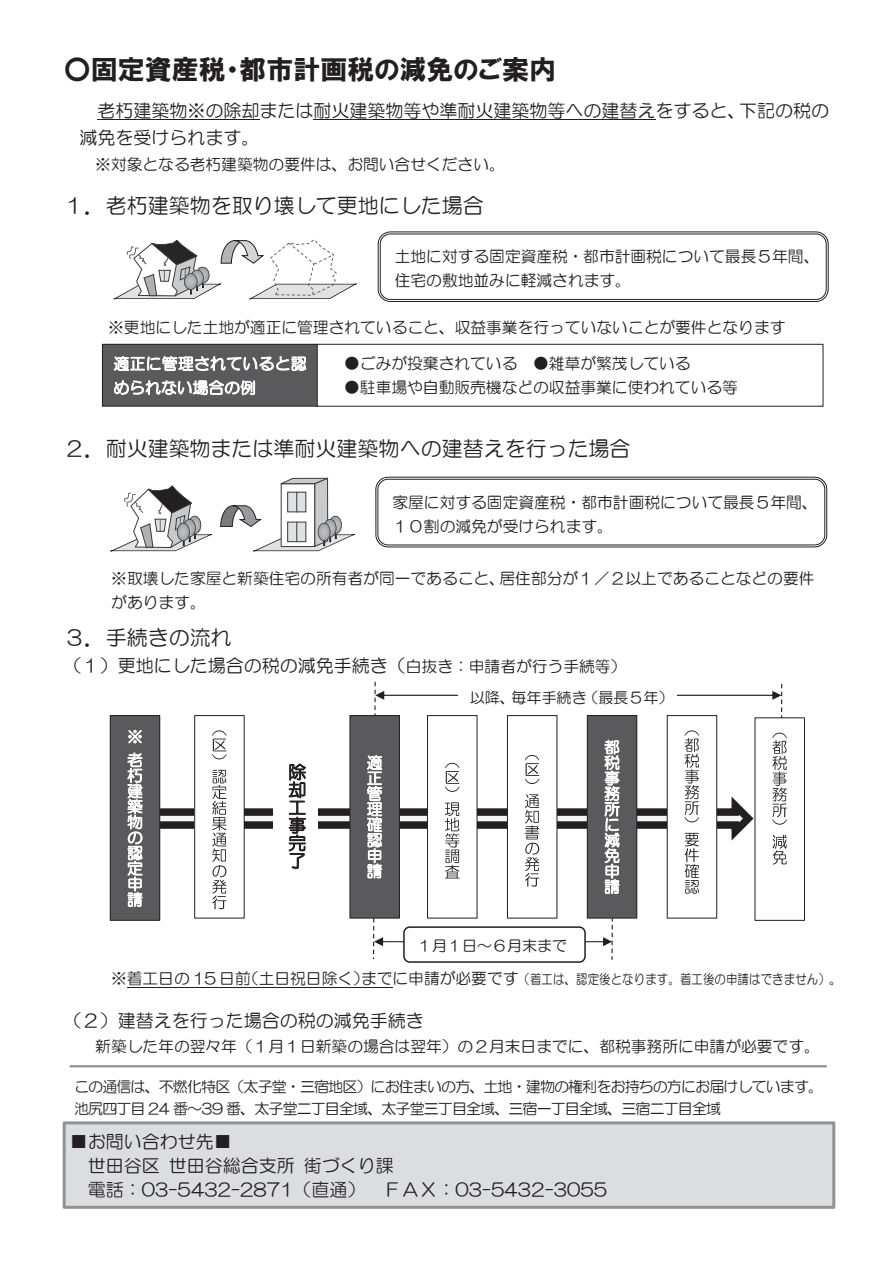
<style>
.page{position:relative;width:893px;height:1263px;background:#fff}
.page>*{position:absolute;margin:0;border:0;box-sizing:border-box;transform-origin:0 0}
.t1{font:27px "HGP Soei Kakugothic UB";color:#231f20}
.t2{font:21px "HG Maru Gothic MPRO";color:#231f20}
.t3{font:18px/24px "HG Maru Gothic MPRO";color:#231f20}
.t4{font:15.75px/24px "HG Maru Gothic MPRO";color:#231f20}
.t5{font:15.75px/24px "HG Maru Gothic MPRO";letter-spacing:.025em;color:#fff}
.t6{font:15px/22.5px "HG Maru Gothic MPRO";letter-spacing:-.06em;color:#231f20}
.t7{font:15px "HG Maru Gothic MPRO";color:#231f20}
.t8{font:13.5px "HG Maru Gothic MPRO";letter-spacing:.015em;color:#231f20;scale:.84 1}
.s1{font-size:15.75px}
</style>
<div class="page">
<hr style="left:98px;top:119px;width:162px;height:1px;background:#231f20">
<hr style="left:314px;top:119px;width:342px;height:1px;background:#231f20">
<hr style="left:127px;top:987px;width:265px;height:1px;background:#231f20">
<svg style="left:378px;top:231px;width:451px;height:71px"></svg>
<svg style="left:375px;top:477px;width:452px;height:70px"></svg>
<div style="left:102px;top:344px;width:216px;height:62px;background:#5a5a5d"></div>
<div style="left:102px;top:344px;width:216px;height:63px;border:1px solid #231f20"></div>
<svg style="left:114px;top:356px;width:192px;height:39px"></svg>
<div style="left:317px;top:344px;width:506px;height:63px;border:1px solid #231f20"></div>
<svg style="left:375px;top:691px;width:406px;height:9px"></svg>
<hr style="left:70px;top:1065px;width:757px;height:2px;background:#909295">
<div style="left:458px;top:682px;width:219px;height:30px;background:#fff"></div>
<div style="left:403px;top:926px;width:183px;height:37px;border:2px solid #231f20;border-radius:6px"></div>
<div style="left:110px;top:716px;width:50px;height:204px;background:#5a5a5d"></div>
<div style="left:110px;top:715px;width:50px;height:206px;border:1px solid #231f20"></div>
<div style="left:350px;top:716px;width:49px;height:202px;background:#5a5a5d"></div>
<div style="left:587px;top:716px;width:50px;height:202px;background:#5a5a5d"></div>
<svg style="left:127px;top:730px;width:628px;height:231px"></svg>
<div style="left:755px;top:717px;width:50px;height:204px;border:1px solid #231f20"></div>
<svg style="left:772px;top:733px;width:15px;height:131px"></svg>
<div style="left:64px;top:1123px;width:770px;height:84px;background:#dcdddf"></div>
<div style="left:63px;top:1121px;width:772px;height:88px;border:3px solid #909295"></div>
<svg style="left:220px;top:477px;width:135px;height:75px"></svg>
<svg style="left:110px;top:485px;width:102px;height:67px"></svg>
<svg style="left:114px;top:239px;width:243px;height:61px"></svg>
<h1 class="t1" style="left:64px;top:56px;width:494px">〇固定資産税・都市計画税の減免のご案内</h1>
<p class="t3" style="left:80px;top:97px;width:751px;line-height:27px;text-indent:18px">老朽建築物※の除却または耐火建築物等や準耐火建築物等への建替えをすると、下記の税の減免を受けられます。</p>
<p class="t4" style="left:95px;top:152px;width:411px">※対象となる老朽建築物の要件は、お問い合せください。</p>
<h2 class="t2" style="left:64px;top:195px;width:421px">１．老朽建築物を取り壊して更地にした場合</h2>
<p class="t4" style="left:395px;top:245px;width:426px">土地に対する固定資産税・都市計画税について最長５年間、住宅の敷地並みに軽減されます。</p>
<p class="t4" style="left:108px;top:315px;width:679px">※更地にした土地が適正に管理されていること、収益事業を行っていないことが要件となります</p>
<p class="t5" style="left:114px;top:352px;width:194px">適正に管理されていると認められない場合の例</p>
<p class="t4" style="left:344px;top:352px;width:348px">●ごみが投棄されている ●雑草が繁茂している</p>
<p class="t4" style="left:344px;top:376px;width:395px">●駐車場や自動販売機などの収益事業に使われている等</p>
<h2 class="t2" style="left:64px;top:438px;width:568px">２．耐火建築物または準耐火建築物への建替えを行った場合</h2>
<p class="t4" style="left:392px;top:490px;width:427px">家屋に対する固定資産税・都市計画税について最長５年間、<br>１０割の減免が受けられます。</p>
<p class="t4" style="left:111px;top:566px;width:705px">※取壊した家屋と新築住宅の所有者が同一であること、居住部分が１／２以上であることなどの要件があります。</p>
<h2 class="t2" style="left:64px;top:627px;width:169px">３．手続きの流れ</h2>
<p class="t3" style="left:64px;top:653px;width:564px">（１）更地にした場合の税の減免手続き（<span class="s1">白抜き：申請者が行う手続等）</span></p>
<p class="t7" style="left:470px;top:690px;width:205px">以降、毎年手続き（最長５年）</p>
<p class="t7" style="left:417px;top:938px;width:152px">１月１日～６月末まで</p>
<p class="t8" style="left:111px;top:973px;width:872px"><span class="s1">※着工日の 15 日前（土日祝日除く）までに申請が必要です</span>（着工は、認定後となります。着工後の申請はできません）。</p>
<p class="t3" style="left:64px;top:1009px;width:362px">（２）建替えを行った場合の税の減免手続き</p>
<p class="t4" style="left:95px;top:1034px;width:726px">新築した年の翌々年（１月１日新築の場合は翌年）の２月末日までに、都税事務所に申請が必要です。</p>
<p class="t6" style="left:74px;top:1075px;width:750px">この通信は、不燃化特区（太子堂・三宿地区）にお住まいの方、土地・建物の権利をお持ちの方にお届けしています。池尻四丁目 24 番～39 番、太子堂二丁目全域、太子堂三丁目全域、三宿一丁目全域、三宿二丁目全域</p>
<p class="t3" style="left:88px;top:1129px;width:521px;text-indent:-18px">■お問い合わせ先■<br>世田谷区世田谷総合支所街づくり課<br>電話：03-5432-2871（直通） ＦＡＸ：03-5432-3055</p>
</div>
